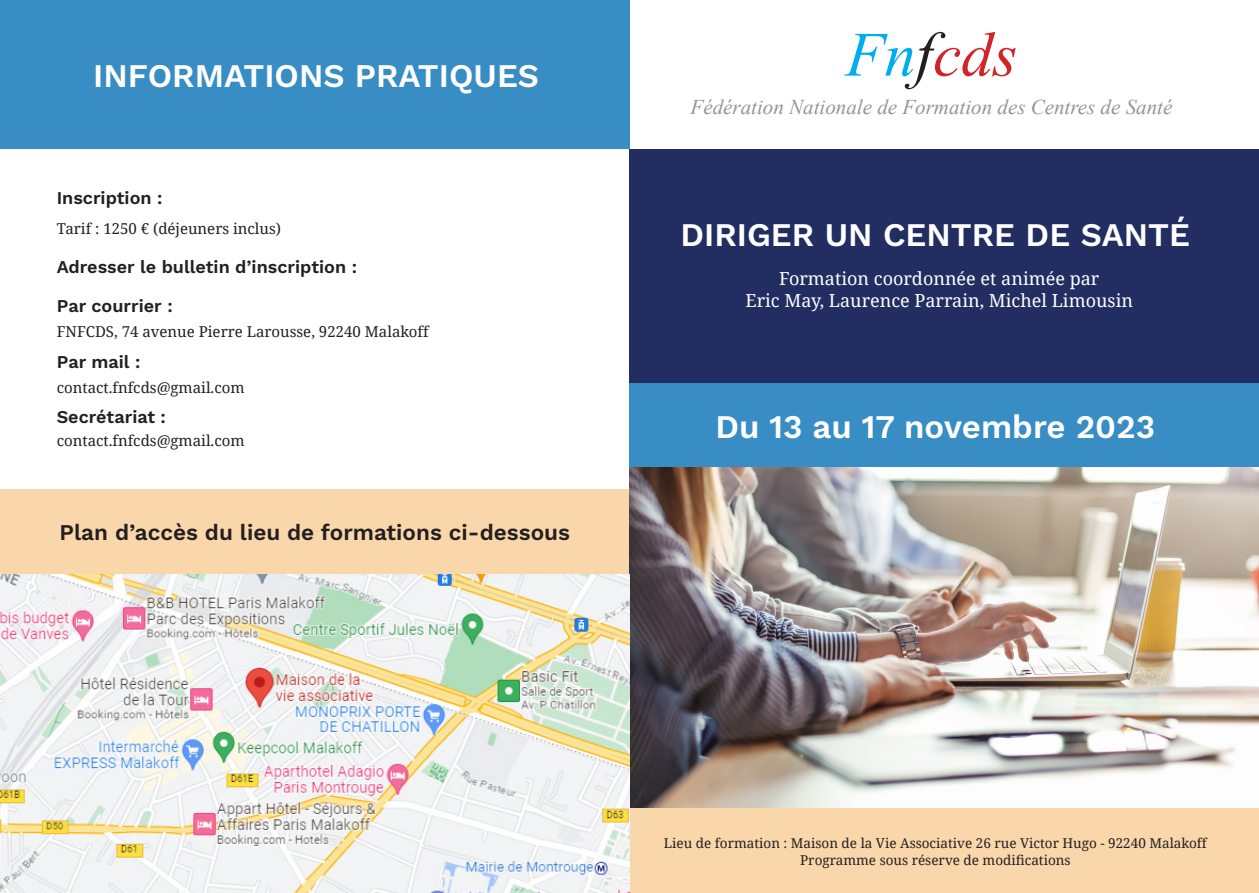
<style>
.page{position:relative;width:1259px;height:893px;background:#fff}
.page>*{position:absolute;margin:0;border:0;box-sizing:border-box;transform-origin:0 0}
.t1{font:italic 63px "Times New Roman";color:#d1232a}
.t2{font:600 33px "Work Sans";color:#fff}
.t3{font:600 22.5px "Work Sans";color:#231f20}
.t4{font:italic 21px "Times New Roman";color:#939598}
.t5{font:600 18px "Work Sans";color:#231f20}
.t6{font:18px "Noto Serif";color:#fff}
.t7{font:15px "Noto Serif";color:#231f20}
.t8{font:13.5px/16.2px "Noto Serif";color:#231f20;text-align:center}
.s1{color:#00aeef}
.s2{color:#231f20}
</style>
<div class="page">
<div style="left:629px;top:808px;width:630px;height:85px;background:#fad7ab"></div>
<div style="left:0;top:489px;width:629px;height:85px;background:#fad7ab"></div>
<div style="left:629px;top:383px;width:630px;height:85px;background:#388dc4"></div>
<img style="left:629px;top:468px;width:630px;height:340px">
<div style="left:629px;top:149px;width:630px;height:234px;background:#222e62"></div>
<div style="left:0;top:0;width:629px;height:149px;background:#388dc4"></div>
<img style="left:0;top:574px;width:629px;height:319px">
<p class="t2" style="left:93px;top:51px;width:447px">INFORMATIONS PRATIQUES</p>
<p class="t5" style="left:57px;top:184px;width:107px">Inscription :</p>
<p class="t7" style="left:57px;top:219px;width:226px">Tarif : 1250 € (déjeuners inclus)</p>
<p class="t5" style="left:57px;top:253px;width:302px">Adresser le bulletin d’inscription :</p>
<p class="t5" style="left:57px;top:292px;width:117px">Par courrier :</p>
<p class="t7" style="left:57px;top:322px;width:373px">FNFCDS, 74 avenue Pierre Larousse, 92240 Malakoff</p>
<p class="t5" style="left:57px;top:348px;width:85px">Par mail :</p>
<p class="t7" style="left:57px;top:378px;width:189px">contact.fnfcds@gmail.com</p>
<p class="t5" style="left:57px;top:404px;width:111px">Secrétariat :</p>
<p class="t7" style="left:57px;top:430px;width:189px">contact.fnfcds@gmail.com</p>
<p class="t3" style="left:59px;top:515px;width:512px">Plan d’accès du lieu de formations ci-dessous</p>
<p class="t1" style="left:845px;top:11px;width:173px"><span class="s1">Fn</span><span class="s2">f</span>cds</p>
<p class="t4" style="left:690px;top:92px;width:483px">Fédération Nationale de Formation des Centres de Santé</p>
<p class="t2" style="left:680px;top:210px;width:511px">DIRIGER UN CENTRE DE SANTÉ</p>
<p class="t6" style="left:779px;top:266px;width:322px">Formation coordonnée et animée par</p>
<p class="t6" style="left:745px;top:288px;width:389px">Eric May, Laurence Parrain, Michel Limousin</p>
<p class="t2" style="left:715px;top:402px;width:441px">Du 13 au 17 novembre 2023</p>
<p class="t8" style="left:664px;top:835px;width:544px">Lieu de formation : Maison de la Vie Associative 26 rue Victor Hugo - 92240 Malakoff<br>Programme sous réserve de modifications</p>
</div>
